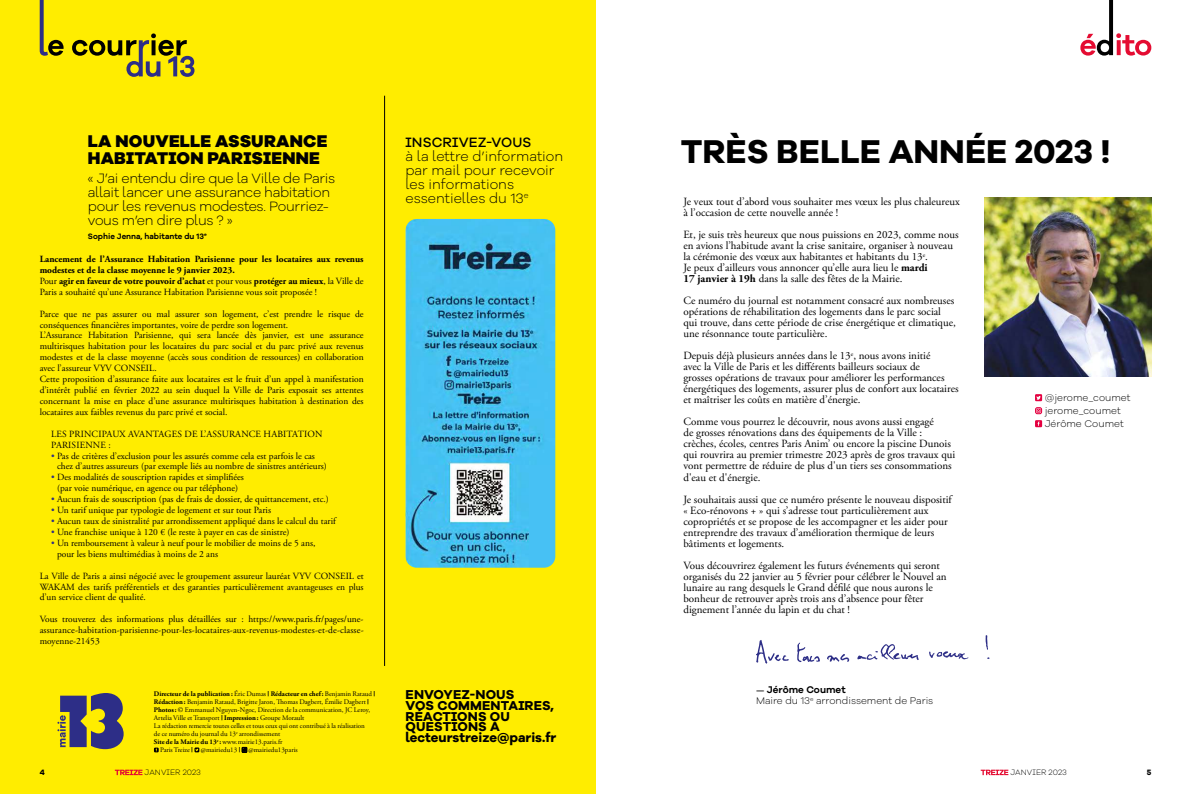
<style>
.page{position:relative;width:1191px;height:794px;background:#fff}
.page>*{position:absolute;margin:0;border:0;box-sizing:border-box;transform-origin:0 0}
.t1{font:700 34px "Galano Grotesque Alt";color:#000}
.t2{font:800 17.5px/17px "Galano Grotesque Alt";letter-spacing:.01em;color:#000}
.t3{font:300 14px/13.9px "Galano Grotesque Alt";letter-spacing:-.02em;color:#000}
.t4{font:300 14px/13.9px "Galano Grotesque Alt";color:#000}
.t5{font:500 14px "Galano Grotesque Alt";letter-spacing:.01em;color:#000}
.t6{font:700 13.3px/10.9px "Galano Grotesque Alt";letter-spacing:.01em;color:#000}
.t7{font:11px/11px "Adobe Garamond Pro";color:#000}
.t8{font:300 10px/13px "Galano Grotesque Alt";color:#000}
.t9{font:9.4px/10.9px "Adobe Garamond Pro";color:#000}
.t10{font:700 9.4px/10.9px "Adobe Garamond Pro";color:#000}
.t11{font:600 8.1px "Galano Grotesque Alt";color:#000}
.t12{font:300 8px "Galano Grotesque Alt";letter-spacing:.01em;color:#000}
.t13{font:700 8px "Galano Grotesque Alt";color:#000}
.t14{font:7px "Adobe Garamond Pro";color:#000}
.t15{font:700 7px "Adobe Garamond Pro";color:#000}
.s1{font-weight:400}
.s2{color:#2d2e87}
.s3{font-family:"Galano Grotesque Alt";font-weight:500}
.s4{font-weight:700}
.s5{font-weight:600;font-size:8.1px}
.s6{font-weight:600}
</style>
<div class="page">
<div style="left:0;top:0;width:595px;height:794px;background:#ffed00"></div>
<svg style="left:40px;top:0;width:154px;height:77px"></svg>
<svg style="left:1080px;top:0;width:71px;height:56px"></svg>
<img style="left:984px;top:197px;width:167px;height:179px">
<svg style="left:154px;top:747px;width:5px;height:5px"></svg>
<svg style="left:194px;top:747px;width:5px;height:5px"></svg>
<svg style="left:242px;top:747px;width:5px;height:5px"></svg>
<svg style="left:57px;top:693px;width:67px;height:56px"></svg>
<hr style="left:384px;top:96px;width:1px;height:570px;background:#000">
<img style="left:405px;top:219px;width:150px;height:348px">
<svg style="left:985px;top:635px;width:3px;height:14px"></svg>
<svg style="left:827px;top:654px;width:22px;height:8px"></svg>
<svg style="left:756px;top:640px;width:33px;height:24px"></svg>
<svg style="left:797px;top:642px;width:23px;height:20px"></svg>
<svg style="left:929px;top:651px;width:39px;height:8px"></svg>
<svg style="left:857px;top:644px;width:62px;height:16px"></svg>
<svg style="left:1035px;top:394px;width:7px;height:7px"></svg>
<svg style="left:1036px;top:396px;width:4px;height:4px"></svg>
<svg style="left:1035px;top:407px;width:7px;height:7px"></svg>
<svg style="left:1036px;top:408px;width:5px;height:5px"></svg>
<svg style="left:1035px;top:420px;width:7px;height:7px"></svg>
<svg style="left:980px;top:769px;width:28px;height:6px"></svg>
<svg style="left:115px;top:769px;width:27px;height:6px"></svg>
<h2 class="t2" style="left:88px;top:132px;width:241px">LA NOUVELLE ASSURANCE<br>HABITATION PARISIENNE</h2>
<h3 class="t3" style="left:88px;top:171px;width:249px">« J’ai entendu dire que la Ville de Paris allait lancer une assurance habitation pour les revenus modestes. Pourriez&shy;vous m’en dire plus ? »</h3>
<p class="t11" style="left:88px;top:230px;width:120px">Sophie Jenna, habitante du 13<sup>e</sup></p>
<p class="t10" style="left:40px;top:254px;width:325px">Lancement de l’Assurance Habitation Parisienne pour les locataires aux revenus modestes et de la classe moyenne le 9 janvier 2023.<br><span class="s1">Pour</span> agir en faveur de votre pouvoir d’achat <span class="s1">et pour vous</span> protéger au mieux<span class="s1">, la Ville de Paris a souhaité qu’une Assurance Habitation Parisienne vous soit proposée !</span></p>
<p class="t9" style="left:40px;top:308px;width:325px">Parce que ne pas assurer ou mal assurer son logement, c’est prendre le risque de conséquences financières importantes, voire de perdre son logement.<br>L’Assurance Habitation Parisienne, qui sera lancée dès janvier, est une assurance multirisques habitation pour les locataires du parc social et du parc privé aux revenus modestes et de la classe moyenne (accès sous condition de ressources) en collaboration avec l’assureur VYV CONSEIL.<br>Cette proposition d’assurance faite aux locataires est le fruit d’un appel à manifestation d’intérêt publié en février 2022 au sein duquel la Ville de Paris exposait ses attentes concernant la mise en place d’une assurance multirisques habitation à destination des locataires aux faibles revenus du parc privé et social.</p>
<p class="t9" style="left:51px;top:428px;width:273px">LES PRINCIPAUX AVANTAGES DE L’ASSURANCE HABITATION<br>PARISIENNE :</p>
<p class="t9" style="left:57px;top:450px;width:271px;text-indent:-6px"><span class="s2">•</span> Pas de critères d’exclusion pour les assurés comme cela est parfois le cas chez d’autres assureurs (par exemple liés au nombre de sinistres antérieurs)</p>
<p class="t9" style="left:51px;top:472px;width:194px;text-align:center"><span class="s2">•</span> Des modalités de souscription rapides et simplifiées (par voie numérique, en agence ou par téléphone)</p>
<p class="t9" style="left:51px;top:494px;width:279px"><span class="s2">•</span> Aucun frais de souscription (pas de frais de dossier, de quittancement, etc.)</p>
<p class="t9" style="left:51px;top:505px;width:221px"><span class="s2">•</span> Un tarif unique par typologie de logement et sur tout Paris</p>
<p class="t9" style="left:51px;top:516px;width:286px"><span class="s2">•</span> Aucun taux de sinistralité par arrondissement appliqué dans le calcul du tarif</p>
<p class="t9" style="left:51px;top:527px;width:240px"><span class="s2">•</span> Une franchise unique à 120 € (le reste à payer en cas de sinistre)</p>
<p class="t9" style="left:57px;top:538px;width:260px;text-indent:-6px"><span class="s2">•</span> Un remboursement à valeur à neuf pour le mobilier de moins de 5 ans, pour les biens multimédias à moins de 2 ans</p>
<p class="t9" style="left:40px;top:570px;width:325px;text-align:justify">La Ville de Paris a ainsi négocié avec le groupement assureur lauréat VYV CONSEIL et WAKAM des tarifs préférentiels et des garanties particulièrement avantageuses en plus d’un service client de qualité.</p>
<p class="t9" style="left:40px;top:614px;width:325px;text-align:justify">Vous trouverez des informations plus détaillées sur : https://www.paris.fr/pages/une&shy;assurance-habitation-parisienne-pour-les-locataires-aux-revenus-modestes-et-de-classe&shy;moyenne-21453</p>
<p class="t15" style="left:154px;top:690px;width:223px">Directeur de la publication: <span class="s1">Éric Dumas</span> <span class="s3">|</span> Rédacteur en chef: <span class="s1">Benjamin Rataud</span> <span class="s3">|</span></p>
<p class="t14" style="left:154px;top:698px;width:217px"><span class="s4">Rédaction:</span> Benjamin Rataud, Brigitte Jaron, Thomas Dagbert, Émilie Dagbert <span class="s3">|</span></p>
<p class="t14" style="left:154px;top:706px;width:218px"><span class="s4">Photos:</span> © Emmanuel Nguyen-Ngoc, Direction de la communication, JC Leroy,</p>
<p class="t14" style="left:154px;top:714px;width:152px">Artelia Ville et Transport <span class="s3">|</span> <span class="s4">Impression:</span> Groupe Morault</p>
<p class="t14" style="left:154px;top:722px;width:212px">La rédaction remercie toutes celles et tous ceux qui ont contribué à la réalisation</p>
<p class="t14" style="left:154px;top:730px;width:128px">de ce numéro du journal du 13<sup>e</sup> arrondissement</p>
<p class="t14" style="left:154px;top:738px;width:130px"><span class="s4">Site de la Mairie du 13</span><sup>e</sup> <span class="s4">:</span> www.mairie13.paris.fr</p>
<p class="t14" style="left:160px;top:746px;width:139px">Paris Treize <span class="s3">|</span> @mairiedu13 <span class="s3">|</span> @mairiedu13paris</p>
<h3 class="t5" style="left:405px;top:133px;width:127px">INSCRIVEZ-VOUS</h3>
<h3 class="t4" style="left:405px;top:149px;width:159px">à la lettre d’information par mail pour recevoir les informations essentielles du 13<sup>e</sup></h3>
<h3 class="t6" style="left:405px;top:688px;width:152px">ENVOYEZ-NOUS<br>VOS COMMENTAIRES,<br>RÉACTIONS OU<br>QUESTIONS À lecteurstreize@paris.fr</h3>
<h1 class="t1" style="left:680px;top:129px;width:431px">TRÈS BELLE ANNÉE 2023 !</h1>
<p class="t7" style="left:683px;top:197px;width:278px">Je veux tout d’abord vous souhaiter mes vœux les plus chaleureux à l’occasion de cette nouvelle année !</p>
<p class="t7" style="left:683px;top:230px;width:277px">Et, je suis très heureux que nous puissions en 2023, comme nous en avions l’habitude avant la crise sanitaire, organiser à nouveau la cérémonie des vœux aux habitantes et habitants du 13<sup>e</sup>.<br>Je peux d’ailleurs vous annoncer qu’elle aura lieu le <span class="s4">mardi<br>17 janvier à 19h</span> dans la salle des fêtes de la Mairie.</p>
<p class="t7" style="left:683px;top:296px;width:274px">Ce numéro du journal est notamment consacré aux nombreuses opérations de réhabilitation des logements dans le parc social qui trouve, dans cette période de crise énergétique et climatique, une résonnance toute particulière.</p>
<p class="t7" style="left:683px;top:351px;width:277px">Depuis déjà plusieurs années dans le 13<sup>e</sup>, nous avons initié<br>avec la Ville de Paris et les différents bailleurs sociaux de<br>grosses opérations de travaux pour améliorer les performances énergétiques des logements, assurer plus de confort aux locataires et maîtriser les coûts en matière d’énergie.</p>
<p class="t7" style="left:683px;top:417px;width:273px">Comme vous pourrez le découvrir, nous avons aussi engagé<br>de grosses rénovations dans des équipements de la Ville : crèches, écoles, centres Paris Anim’ ou encore la piscine Dunois qui rouvrira au premier trimestre 2023 après de gros travaux qui vont permettre de réduire de plus d'un tiers ses consommations d'eau et d'énergie.</p>
<p class="t7" style="left:683px;top:494px;width:270px">Je souhaitais aussi que ce numéro présente le nouveau dispositif « Eco-rénovons + » qui s’adresse tout particulièrement aux copropriétés et se propose de les accompagner et les aider pour entreprendre des travaux d’amélioration thermique de leurs bâtiments et logements.</p>
<p class="t7" style="left:683px;top:560px;width:265px">Vous découvrirez également les futurs événements qui seront organisés du 22 janvier au 5 février pour célébrer le Nouvel an lunaire au rang desquels le Grand défilé que nous aurons le bonheur de retrouver après trois ans d’absence pour fêter dignement l’année du lapin et du chat !</p>
<p class="t8" style="left:756px;top:684px;width:179px;line-height:10.9px"><span class="s5">—</span> <span class="s6">Jérôme Coumet<br></span>Maire du 13<sup>e</sup> arrondissement de Paris</p>
<p class="t8" style="left:1044px;top:391px;width:87px">@jerome_coumet jerome_coumet<br>Jérôme Coumet</p>
<p class="t13" style="left:40px;top:767px;width:7px">4</p>
<p class="t12" style="left:145px;top:767px;width:58px">JANVIER 2023</p>
<p class="t12" style="left:1010px;top:767px;width:58px">JANVIER 2023</p>
<p class="t13" style="left:1146px;top:767px;width:6px">5</p>
</div>
